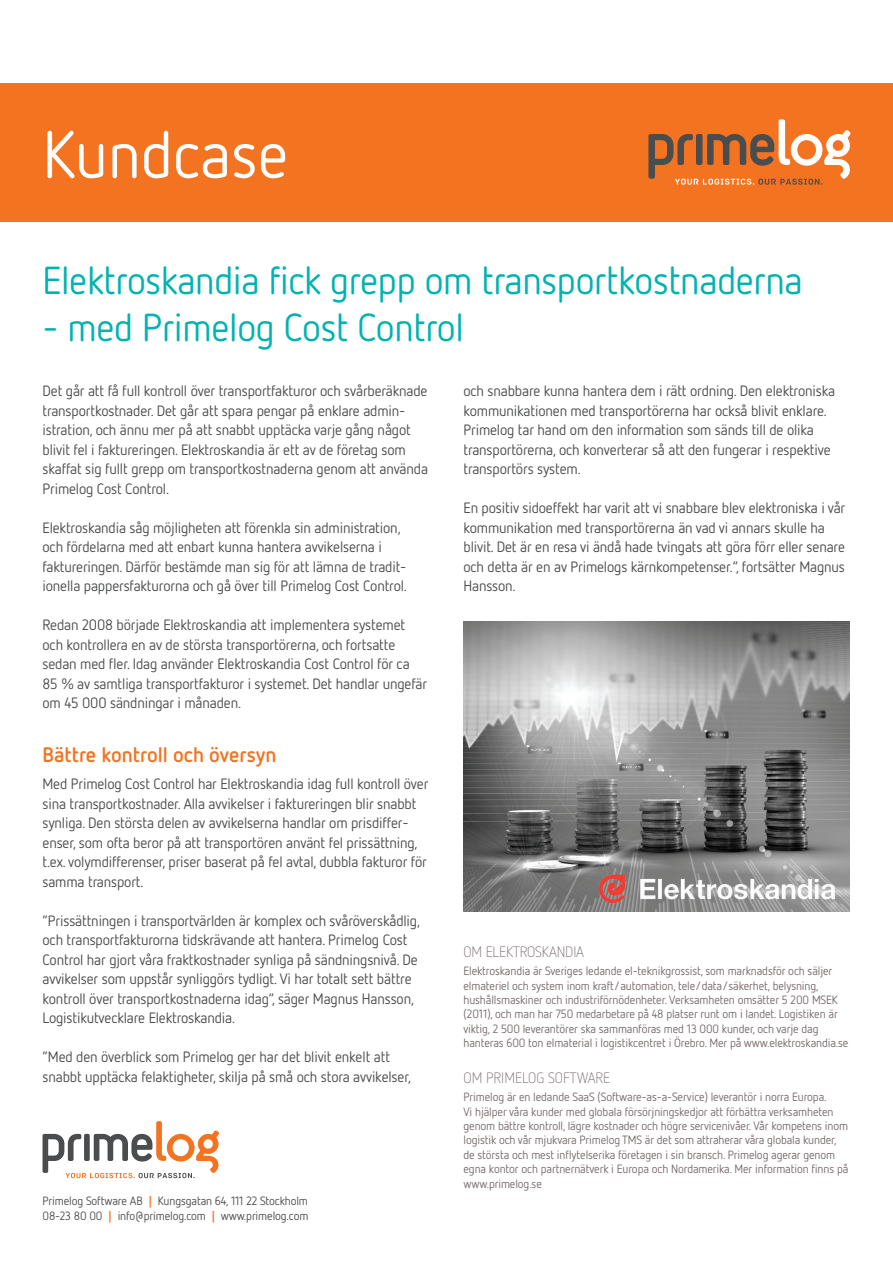
<style>
.page{position:relative;width:893px;height:1263px;background:#fff}
.page>*{position:absolute;margin:0;border:0;box-sizing:border-box;transform-origin:0 0}
.t1{font:66px "Netto OT";color:#fff}
.t2{font:39px "Netto OT";letter-spacing:-.01em;color:#00b3b0}
.t3{font:700 21px "Netto OT";color:#f47321}
.t4{font:15px/19.5px "Netto OT";letter-spacing:-.01em;color:#4b4c4d}
.t5{font:300 15px "Netto OT";color:#76696a}
.t6{font:12px/14.4px "Netto OT";letter-spacing:-.01em;color:#76696a}
.t7{font:12px "Netto OT";letter-spacing:-.01em;color:#4b4c4d}
.s1{font-weight:700;color:#f47321}
</style>
<div class="page">
<div style="left:0;top:83px;width:893px;height:138px;background:#f47321"></div>
<svg style="left:43px;top:1121px;width:176px;height:57px"></svg>
<svg style="left:648px;top:119px;width:202px;height:66px"></svg>
<img style="left:463px;top:622px;width:386px;height:289px">
<p class="t1" style="left:43px;top:114px;width:247px">Kundcase</p>
<p class="t2" style="left:43px;top:256px;width:762px">Elektroskandia fick grepp om transportkostnaderna</p>
<p class="t2" style="left:43px;top:303px;width:423px">- med Primelog Cost Control</p>
<p class="t4" style="left:43px;top:381px;width:386px">Det går att få full kontroll över transportfakturor och svårberäknade transportkostnader. Det går att spara pengar på enklare admin-</p>
<p class="t4" style="left:43px;top:420px;width:387px">istration, och ännu mer på att snabbt upptäcka varje gång något blivit fel i faktureringen. Elektroskandia är ett av de företag som skaffat sig fullt grepp om transportkostnaderna genom att använda Primelog Cost Control.</p>
<p class="t4" style="left:43px;top:517px;width:360px">Elektroskandia såg möjligheten att förenkla sin administration,</p>
<p class="t4" style="left:43px;top:537px;width:341px">och fördelarna med att enbart kunna hantera avvikelserna i</p>
<p class="t4" style="left:43px;top:556px;width:366px">faktureringen. Därför bestämde man sig för att lämna de tradit&shy;ionella pappersfakturorna och gå över till Primelog Cost Control.</p>
<p class="t4" style="left:43px;top:615px;width:364px">Redan 2008 började Elektroskandia att implementera systemet</p>
<p class="t4" style="left:43px;top:634px;width:386px">och kontrollera en av de största transportörerna, och fortsatte sedan med fler. Idag använder Elektroskandia Cost Control för ca 85 % av samtliga transportfakturor i systemet. Det handlar ungefär om 45 000 sändningar i månaden.</p>
<p class="t3" style="left:43px;top:741px;width:235px">Bättre kontroll och översyn</p>
<p class="t4" style="left:43px;top:774px;width:387px">Med Primelog Cost Control har Elektroskandia idag full kontroll över sina transportkostnader. Alla avvikelser i faktureringen blir snabbt synliga. Den största delen av avvikelserna handlar om prisdiffer&shy;enser, som ofta beror på att transportören använt fel prissättning, t.ex. volymdifferenser, priser baserat på fel avtal, dubbla fakturor för samma transport.</p>
<p class="t4" style="left:43px;top:910px;width:379px">”Prissättningen i transportvärlden är komplex och svåröverskådlig, och transportfakturorna tidskrävande att hantera. Primelog Cost Control har gjort våra fraktkostnader synliga på sändningsnivå. De avvikelser som uppstår synliggörs tydligt. Vi har totalt sett bättre kontroll över transportkostnaderna idag”, säger Magnus Hansson, Logistikutvecklare Elektroskandia.</p>
<p class="t4" style="left:43px;top:1047px;width:370px">”Med den överblick som Primelog ger har det blivit enkelt att snabbt upptäcka felaktigheter, skilja på små och stora avvikelser,</p>
<p class="t7" style="left:43px;top:1194px;width:267px">Primelog Software AB <span class="s1">|</span> Kungsgatan 64, 111 22 Stockholm</p>
<p class="t7" style="left:43px;top:1209px;width:267px">08-23 80 00 <span class="s1">|</span> info@primelog.com <span class="s1">|</span> www.primelog.com</p>
<p class="t4" style="left:463px;top:381px;width:373px">och snabbare kunna hantera dem i rätt ordning. Den elektroniska kommunikationen med transportörerna har också blivit enklare.<br>Primelog tar hand om den information som sänds till de olika transportörerna, och konverterar så att den fungerar i respektive transportörs system.</p>
<p class="t4" style="left:463px;top:498px;width:383px">En positiv sidoeffekt har varit att vi snabbare blev elektroniska i vår kommunikation med transportörerna än vad vi annars skulle ha blivit. Det är en resa vi ändå hade tvingats att göra förr eller senare och detta är en av Primelogs kärnkompetenser.”, fortsätter Magnus Hansson.</p>
<p class="t5" style="left:463px;top:943px;width:122px">OM ELEKTROSKANDIA</p>
<p class="t6" style="left:463px;top:963px;width:376px">Elektroskandia är Sveriges ledande el-teknikgrossist, som marknadsför och säljer elmateriel och system inom kraft/automation, tele/data/säkerhet, belysning, hushållsmaskiner och industriförnödenheter. Verksamheten omsätter 5 200 MSEK (2011), och man har 750 medarbetare på 48 platser runt om i landet. Logistiken är viktig, 2 500 leverantörer ska sammanföras med 13 000 kunder, och varje dag</p>
<p class="t6" style="left:463px;top:1035px;width:386px">hanteras 600 ton elmaterial i logistikcentret i Örebro. Mer på www.elektroskandia.se</p>
<p class="t5" style="left:463px;top:1069px;width:148px">OM PRIMELOG SOFTWARE</p>
<p class="t6" style="left:463px;top:1089px;width:386px">Primelog är en ledande SaaS (Software-as-a-Service) leverantör i norra Europa.<br>Vi hjälper våra kunder med globala försörjningskedjor att förbättra verksamheten genom bättre kontroll, lägre kostnader och högre servicenivåer. Vår kompetens inom logistik och vår mjukvara Primelog TMS är det som attraherar våra globala kunder, de största och mest inflytelserika företagen i sin bransch. Primelog agerar genom egna kontor och partnernätverk i Europa och Nordamerika. Mer information finns på www.primelog.se</p>
</div>
